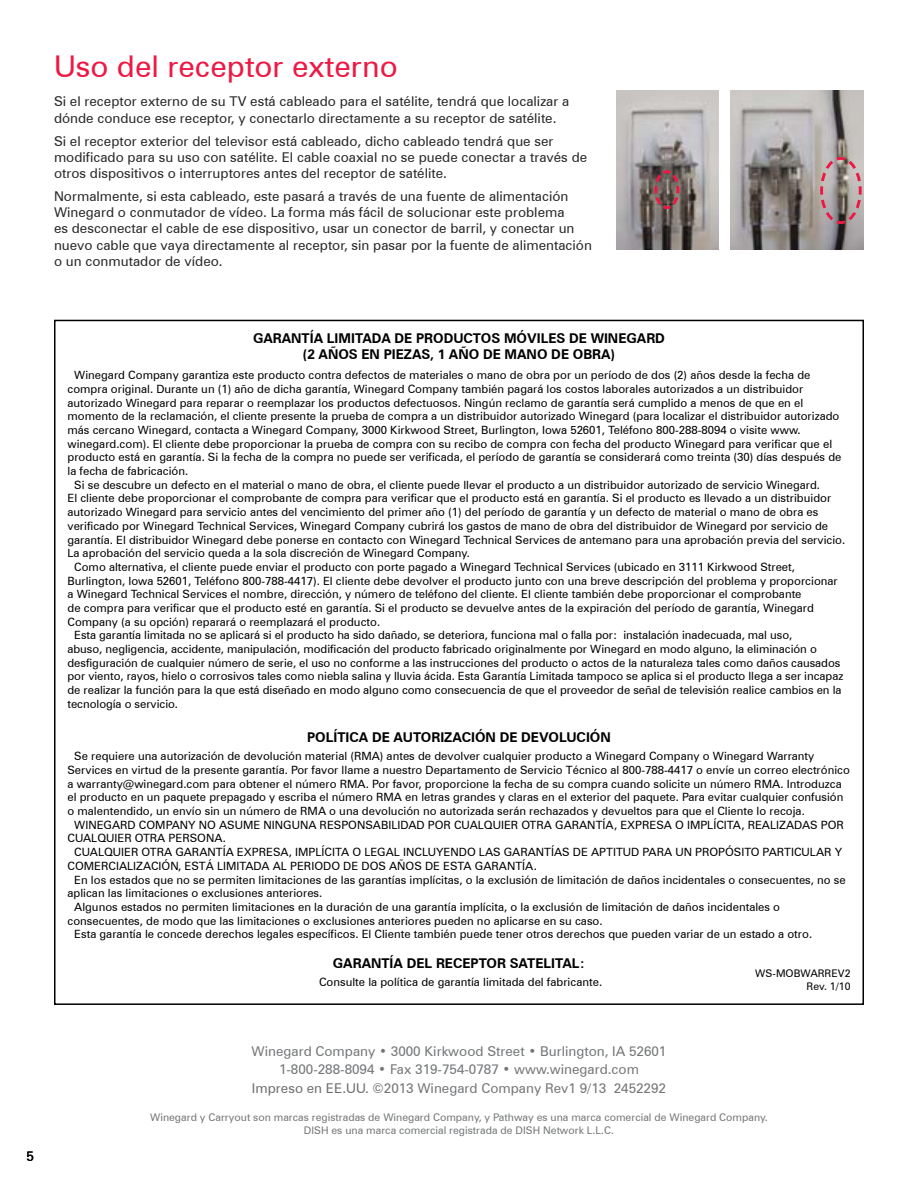
<style>
.page{position:relative;width:918px;height:1188px;background:#fff}
.page>*{position:absolute;margin:0;border:0;box-sizing:border-box;transform-origin:0 0}
.t1{font:30px "Zurich BT";color:#ed1944}
.t2{font:13.5px/16.2px "Zurich BT";color:#292829}
.t3{font:13.5px/18.9px "Zurich BT";color:#747678;text-align:center}
.t4{font:700 13.5px/16.2px "Zurich BT";color:#000;text-align:center}
.t5{font:13.5px "Zurich BT";color:#000}
.t6{font:11.4px "Zurich BT";color:#000}
.t7{font:10.5px/12.6px "Zurich BT";color:#747678;text-align:center}
.t8{font:10.5px/12.6px "Zurich BT";color:#000;text-align:right}
.s1{color:#6d6e71}
</style>
<div class="page">
<img style="left:731px;top:91px;width:133px;height:159px">
<img style="left:616px;top:91px;width:103px;height:159px">
<svg style="left:819px;top:156px;width:44px;height:69px;background:#ab9394"></svg>
<svg style="left:653px;top:169px;width:28px;height:41px"></svg>
<h1 class="t1" style="left:54px;top:48px;width:345px">Uso del receptor externo</h1>
<p class="t2" style="left:54px;top:93px;width:517px">Si el receptor externo de su TV está cableado para el satélite, tendrá que localizar a dónde conduce ese receptor, y conectarlo directamente a su receptor de satélite.</p>
<p class="t2" style="left:54px;top:133px;width:535px">Si el receptor exterior del televisor está cableado, dicho cableado tendrá que ser modificado para su uso con satélite. El cable coaxial no se puede conectar a través de otros dispositivos o interruptores antes del receptor de satélite.</p>
<p class="t2" style="left:54px;top:188px;width:540px">Normalmente, si esta cableado, este pasará a través de una fuente de alimentación Winegard o conmutador de vídeo. La forma más fácil de solucionar este problema<br>es desconectar el cable de ese dispositivo, usar un conector de barril, y conectar un nuevo cable que vaya directamente al receptor, sin pasar por la fuente de alimentación o un conmutador de vídeo.</p>
<p class="t5" style="left:26px;top:1148px;width:9px">5</p>
<p class="t4" style="left:253px;top:330px;width:413px">GARANTÍA LIMITADA DE PRODUCTOS MÓVILES DE WINEGARD (2 AÑOS EN PIEZAS, 1 AÑO DE MANO DE OBRA)</p>
<p class="t6" style="left:74px;top:368px;width:738px">Winegard Company garantiza este producto contra defectos de materiales o mano de obra por un período de dos (2) años desde la fecha de</p>
<p class="t6" style="left:68px;top:382px;width:737px">compra original. Durante un (1) año de dicha garantía, Winegard Company también pagará los costos laborales autorizados a un distribuidor</p>
<p class="t6" style="left:68px;top:396px;width:737px">autorizado Winegard para reparar o reemplazar los productos defectuosos. Ningún reclamo de garantía será cumplido a menos de que en el</p>
<p class="t6" style="left:68px;top:409px;width:773px">momento de la reclamación, el cliente presente la prueba de compra a un distribuidor autorizado Winegard (para localizar el distribuidor autorizado</p>
<p class="t6" style="left:68px;top:423px;width:735px">más cercano Winegard, contacta a Winegard Company, 3000 Kirkwood Street, Burlington, Iowa 52601, Teléfono 800-288-8094 o visite www.</p>
<p class="t6" style="left:68px;top:437px;width:766px">winegard.com). El cliente debe proporcionar la prueba de compra con su recibo de compra con fecha del producto Winegard para verificar que el</p>
<p class="t6" style="left:68px;top:450px;width:776px">producto está en garantía. Si la fecha de la compra no puede ser verificada, el período de garantía se considerará como treinta (30) días después de</p>
<p class="t6" style="left:68px;top:464px;width:122px">la fecha de fabricación.</p>
<p class="t6" style="left:74px;top:478px;width:747px">Si se descubre un defecto en el material o mano de obra, el cliente puede llevar el producto a un distribuidor autorizado de servicio Winegard.</p>
<p class="t6" style="left:68px;top:491px;width:765px">El cliente debe proporcionar el comprobante de compra para verificar que el producto está en garantía. Si el producto es llevado a un distribuidor</p>
<p class="t6" style="left:68px;top:505px;width:752px">autorizado Winegard para servicio antes del vencimiento del primer año (1) del período de garantía y un defecto de material o mano de obra es</p>
<p class="t6" style="left:68px;top:519px;width:762px">verificado por Winegard Technical Services, Winegard Company cubrirá los gastos de mano de obra del distribuidor de Winegard por servicio de</p>
<p class="t6" style="left:68px;top:533px;width:779px">garantía. El distribuidor Winegard debe ponerse en contacto con Winegard Technical Services de antemano para una aprobación previa del servicio.</p>
<p class="t6" style="left:68px;top:546px;width:404px">La aprobación del servicio queda a la sola discreción de Winegard Company.</p>
<p class="t6" style="left:74px;top:560px;width:722px">Como alternativa, el cliente puede enviar el producto con porte pagado a Winegard Technical Services (ubicado en 3111 Kirkwood Street,</p>
<p class="t6" style="left:68px;top:574px;width:772px">Burlington, Iowa 52601, Teléfono 800-788-4417). El cliente debe devolver el producto junto con una breve descripción del problema y proporcionar</p>
<p class="t6" style="left:68px;top:587px;width:736px">a Winegard Technical Services el nombre, dirección, y número de teléfono del cliente. El cliente también debe proporcionar el comprobante</p>
<p class="t6" style="left:68px;top:601px;width:748px">de compra para verificar que el producto esté en garantía. Si el producto se devuelve antes de la expiración del período de garantía, Winegard</p>
<p class="t6" style="left:68px;top:615px;width:314px">Company (a su opción) reparará o reemplazará el producto.</p>
<p class="t6" style="left:74px;top:628px;width:720px">Esta garantía limitada no se aplicará si el producto ha sido dañado, se deteriora, funciona mal o falla por: instalación inadecuada, mal uso,</p>
<p class="t6" style="left:68px;top:642px;width:751px">abuso, negligencia, accidente, manipulación, modificación del producto fabricado originalmente por Winegard en modo alguno, la eliminación o</p>
<p class="t6" style="left:68px;top:656px;width:775px">desfiguración de cualquier número de serie, el uso no conforme a las instrucciones del producto o actos de la naturaleza tales como daños causados</p>
<p class="t6" style="left:68px;top:669px;width:777px">por viento, rayos, hielo o corrosivos tales como niebla salina y lluvia ácida. Esta Garantía Limitada tampoco se aplica si el producto llega a ser incapaz</p>
<p class="t6" style="left:68px;top:683px;width:776px">de realizar la función para la que está diseñado en modo alguno como consecuencia de que el proveedor de señal de televisión realice cambios en la</p>
<p class="t6" style="left:68px;top:697px;width:112px">tecnología o servicio.</p>
<p class="t4" style="left:307px;top:729px;width:305px">POLÍTICA DE AUTORIZACIÓN DE DEVOLUCIÓN</p>
<p class="t6" style="left:74px;top:749px;width:742px">Se requiere una autorización de devolución material (RMA) antes de devolver cualquier producto a Winegard Company o Winegard Warranty</p>
<p class="t6" style="left:68px;top:763px;width:784px">Services en virtud de la presente garantía. Por favor llame a nuestro Departamento de Servicio Técnico al 800-788-4417 o envíe un correo electrónico</p>
<p class="t6" style="left:68px;top:777px;width:776px">a warranty@winegard.com para obtener el número RMA. Por favor, proporcione la fecha de su compra cuando solicite un número RMA. Introduzca</p>
<p class="t6" style="left:68px;top:790px;width:778px">el producto en un paquete prepagado y escriba el número RMA en letras grandes y claras en el exterior del paquete. Para evitar cualquier confusión</p>
<p class="t6" style="left:68px;top:804px;width:739px">o malentendido, un envío sin un número de RMA o una devolución no autorizada serán rechazados y devueltos para que el Cliente lo recoja.</p>
<p class="t6" style="left:74px;top:818px;width:771px">WINEGARD COMPANY NO ASUME NINGUNA RESPONSABILIDAD POR CUALQUIER OTRA GARANTÍA, EXPRESA O IMPLÍCITA, REALIZADAS POR</p>
<p class="t6" style="left:68px;top:832px;width:160px">CUALQUIER OTRA PERSONA.</p>
<p class="t6" style="left:74px;top:845px;width:769px">CUALQUIER OTRA GARANTÍA EXPRESA, IMPLÍCITA O LEGAL INCLUYENDO LAS GARANTÍAS DE APTITUD PARA UN PROPÓSITO PARTICULAR Y</p>
<p class="t6" style="left:68px;top:859px;width:471px">COMERCIALIZACIÓN, ESTÁ LIMITADA AL PERIODO DE DOS AÑOS DE ESTA GARANTÍA.</p>
<p class="t6" style="left:74px;top:873px;width:773px">En los estados que no se permiten limitaciones de las garantías implícitas, o la exclusión de limitación de daños incidentales o consecuentes, no se</p>
<p class="t6" style="left:68px;top:886px;width:256px">aplican las limitaciones o exclusiones anteriores.</p>
<p class="t6" style="left:74px;top:900px;width:707px">Algunos estados no permiten limitaciones en la duración de una garantía implícita, o la exclusión de limitación de daños incidentales o</p>
<p class="t6" style="left:68px;top:914px;width:537px">consecuentes, de modo que las limitaciones o exclusiones anteriores pueden no aplicarse en su caso.</p>
<p class="t6" style="left:74px;top:927px;width:739px">Esta garantía le concede derechos legales específicos. El Cliente también puede tener otros derechos que pueden variar de un estado a otro.</p>
<p class="t4" style="left:333px;top:955px;width:254px">GARANTÍA DEL RECEPTOR SATELITAL:</p>
<p class="t6" style="left:319px;top:976px;width:285px">Consulte la política de garantía limitada del fabricante.</p>
<p class="t8" style="left:755px;top:967px;width:97px">WS-MOBWARREV2<br>Rev. 1/10</p>
<p class="t3" style="left:252px;top:1041px;width:416px">Winegard Company • 3000 Kirkwood Street • Burlington, IA 52601<br>1-800-288-8094 • Fax 319-754-0787 • www.winegard.com<br><span class="s1">Impreso en EE.UU</span>. ©2013 Winegard Company Rev1 9/13 2452292</p>
<p class="t7" style="left:150px;top:1111px;width:619px">Winegard y Carryout son marcas registradas de Winegard Company, y Pathway es una marca comercial de Winegard Company.<br>DISH es una marca comercial registrada de DISH Network L.L.C.</p>
</div>
